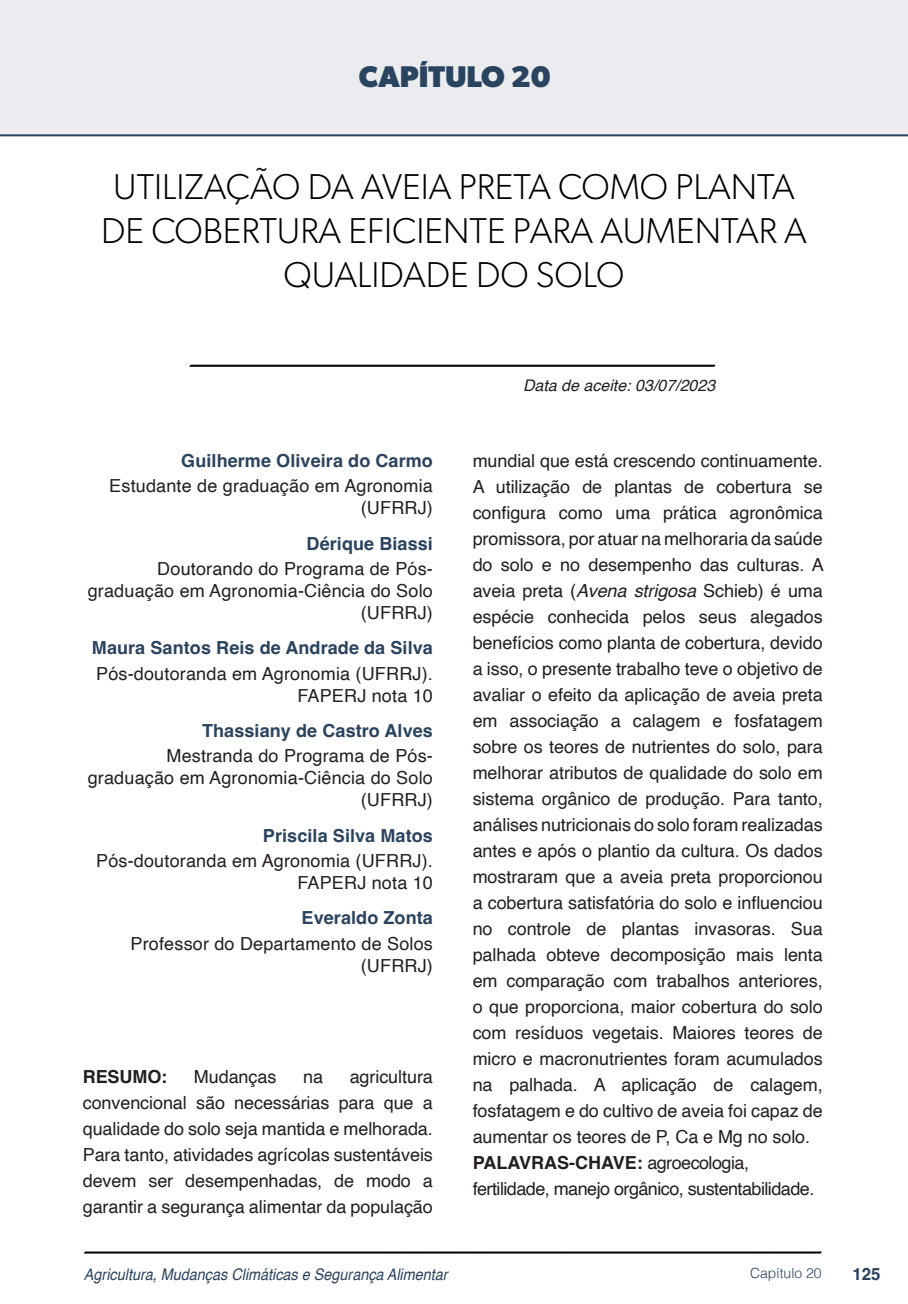
<style>
.page{position:relative;width:908px;height:1304px;background:#fff}
.page>*{position:absolute;margin:0;border:0;box-sizing:border-box;transform-origin:0 0}
.nome_artigos{font:300 36px/44px "Gibson";color:#000;text-align:center}
.capítulos{font:700 30px "Gibson";color:#2a435e}
.Resumos_e_PC_TXT{font:18px/26px "Helvetica";letter-spacing:-.005em;color:#231f20;text-align:justify}
.info_autores{font:18px/22px "Helvetica";letter-spacing:.01em;color:#231f20;text-align:right}
.nome_autores{font:700 18px "Helvetica";letter-spacing:.005em;color:#2a435e}
.Resumos_e_PC_TXT-2{font:18px "Helvetica";letter-spacing:-.03em;color:#231f20}
.Resumos_e_PC_TXT-3{font:700 18px "Helvetica";letter-spacing:-.005em;color:#231f20}
.t1{font:700 16.8px "Helvetica";color:#2a435e}
.t2{font:italic 16px "Helvetica";color:#2a435e;scale:.9 1}
.t3{font:italic 16px "Helvetica";color:#231f20}
.t4{font:300 14px "Helvetica";color:#2a435e}
.s1{font-style:italic}
.s2{font-weight:400}
</style>
<div class="page">
<svg style="left:84px;top:1251px;width:737px;height:3px;background:#515151"></svg>
<svg style="left:189px;top:364px;width:526px;height:3px;background:#4f4f4f"></svg>
<div style="left:0;top:0;width:907px;height:136px;background:#eaecef"></div>
<div style="left:44px;top:72px;width:68px;height:61px;background:#eaecef"></div>
<p class="capítulos" style="left:359px;top:58px;width:193px">CAPÍTULO 20</p>
<p class="nome_artigos" style="left:101px;top:164px;width:706px">UTILIZAÇÃO DA AVEIA PRETA COMO PLANTA<br>DE COBERTURA EFICIENTE PARA AUMENTAR A<br>QUALIDADE DO SOLO</p>
<p class="nome_autores" style="left:181px;top:450px;width:253px">Guilherme Oliveira do Carmo</p>
<p class="info_autores" style="left:109px;top:476px;width:325px">Estudante de graduação em Agronomia (UFRRJ)</p>
<p class="nome_autores" style="left:306px;top:532px;width:128px">Dérique Biassi</p>
<p class="info_autores" style="left:88px;top:558px;width:346px">Doutorando do Programa de Pós&shy;graduação em Agronomia-Ciência do Solo (UFRRJ)</p>
<p class="nome_autores" style="left:92px;top:637px;width:342px">Maura Santos Reis de Andrade da Silva</p>
<p class="info_autores" style="left:96px;top:663px;width:338px">Pós-doutoranda em Agronomia (UFRRJ).<br>FAPERJ nota 10</p>
<p class="nome_autores" style="left:202px;top:720px;width:232px">Thassiany de Castro Alves</p>
<p class="info_autores" style="left:88px;top:746px;width:346px">Mestranda do Programa de Pós&shy;graduação em Agronomia-Ciência do Solo (UFRRJ)</p>
<p class="nome_autores" style="left:263px;top:824px;width:171px">Priscila Silva Matos</p>
<p class="info_autores" style="left:96px;top:850px;width:338px">Pós-doutoranda em Agronomia (UFRRJ).<br>FAPERJ nota 10</p>
<p class="nome_autores" style="left:301px;top:907px;width:133px">Everaldo Zonta</p>
<p class="info_autores" style="left:130px;top:933px;width:304px">Professor do Departamento de Solos (UFRRJ)</p>
<p class="Resumos_e_PC_TXT-3" style="left:83px;top:1066px;width:86px">RESUMO:</p>
<p class="Resumos_e_PC_TXT" style="left:194px;top:1064px;width:84px">Mudanças</p>
<p class="Resumos_e_PC_TXT" style="left:303px;top:1064px;width:21px">na</p>
<p class="Resumos_e_PC_TXT" style="left:83px;top:1064px;width:351px;text-indent:267px">agricultura convencional são necessárias para que a qualidade do solo seja mantida e melhorada.<br>Para tanto, atividades agrícolas sustentáveis devem ser desempenhadas, de modo a garantir a segurança alimentar da população</p>
<p class="t3" style="left:523px;top:373px;width:194px">Data de aceite: 03/07/2023</p>
<p class="Resumos_e_PC_TXT" style="left:472px;top:448px;width:352px">mundial que está crescendo continuamente.<br>A utilização de plantas de cobertura se configura como uma prática agronômica promissora, por atuar na melhoraria da saúde do solo e no desempenho das culturas. A aveia preta (<span class="s1">Avena strigosa</span> Schieb) é uma espécie conhecida pelos seus alegados benefícios como planta de cobertura, devido a isso, o presente trabalho teve o objetivo de avaliar o efeito da aplicação de aveia preta em associação a calagem e fosfatagem sobre os teores de nutrientes do solo, para melhorar atributos de qualidade do solo em sistema orgânico de produção. Para tanto, análises nutricionais do solo foram realizadas antes e após o plantio da cultura. Os dados mostraram que a aveia preta proporcionou a cobertura satisfatória do solo e influenciou no controle de plantas invasoras. Sua palhada obteve decomposição mais lenta em comparação com trabalhos anteriores, o que proporciona, maior cobertura do solo com resíduos vegetais. Maiores teores de micro e macronutrientes foram acumulados na palhada. A aplicação de calagem, fosfatagem e do cultivo de aveia foi capaz de aumentar os teores de P, Ca e Mg no solo.</p>
<p class="Resumos_e_PC_TXT-3" style="left:472px;top:1152px;width:278px">PALAVRAS-CHAVE: <span class="s2">agroecologia,</span></p>
<p class="Resumos_e_PC_TXT-2" style="left:472px;top:1175px;width:343px">fertilidade, manejo orgânico, sustentabilidade.</p>
<p class="t2" style="left:84px;top:1261px;width:405px">Agricultura, Mudanças Climáticas e Segurança Alimentar</p>
<p class="t4" style="left:749px;top:1261px;width:73px">Capítulo 20</p>
<p class="t1" style="left:851px;top:1264px;width:30px">125</p>
</div>
